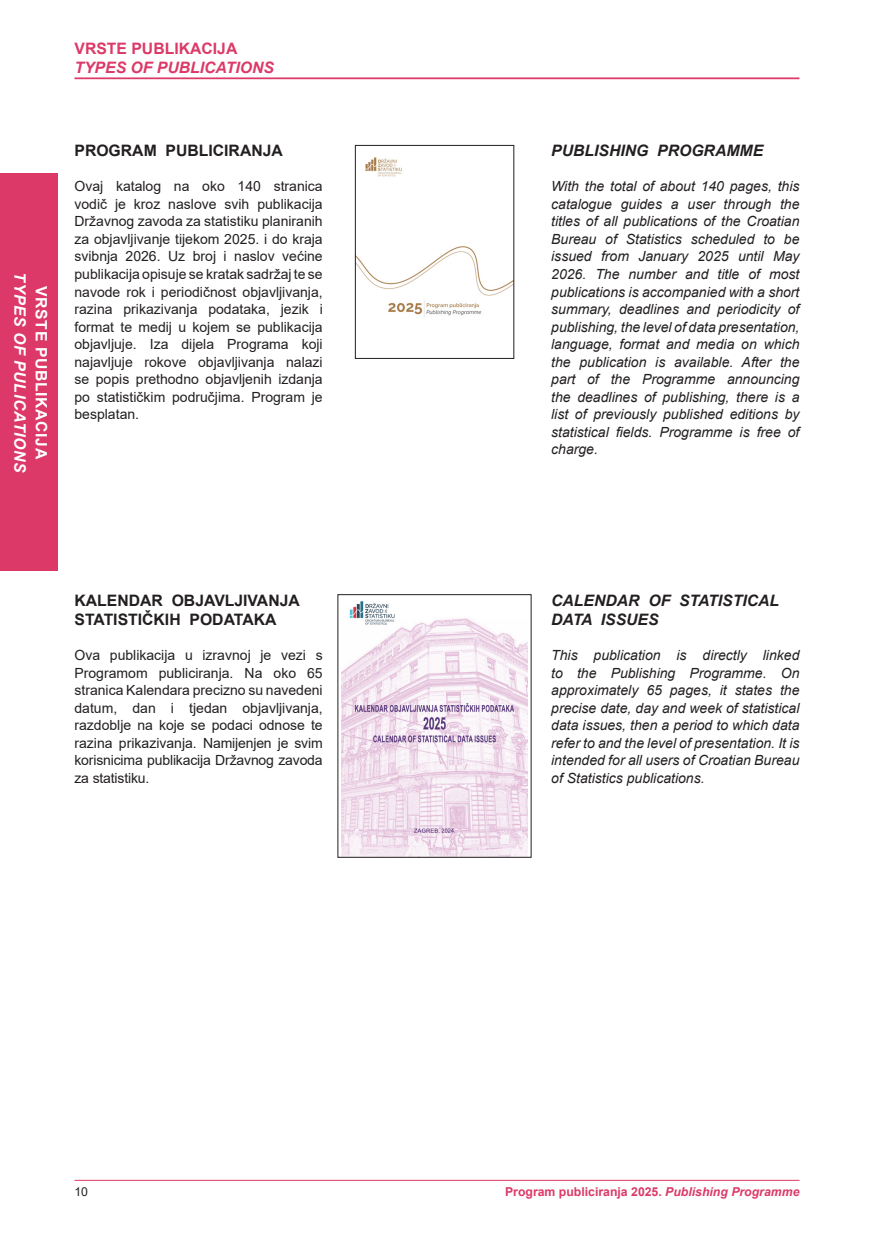
<style>
.page{position:relative;width:874px;height:1241px;background:#fff}
.page>*{position:absolute;margin:0;border:0;box-sizing:border-box;transform-origin:0 0}
.t1{font:700 15.75px/18.9px "Arial";color:#231f20}
.t2{font:italic 700 15.75px/18.9px "Arial";color:#231f20}
.t3{font:italic 700 15.75px "Arial";color:#dc3968}
.t4{font:italic 700 15.75px "Arial";letter-spacing:.035em;color:#fff}
.t5{font:700 15.75px "Arial";letter-spacing:.04em;color:#fff}
.t6{font:700 15.75px "Arial";color:#dc3968}
.t7{font:italic 14px/17.5px "Arial";color:#231f20;text-align:justify}
.t8{font:14px/17.5px "Arial";letter-spacing:-.005em;color:#231f20;text-align:justify}
.t9{font:700 12.25px "Arial";color:#dc3968}
.t10{font:12.25px "Arial";color:#231f20}
.s1{font-style:italic}
</style>
<div class="page">
<div style="left:0;top:174px;width:57px;height:396px;background:#dc3968"></div>
<hr style="left:74px;top:1179px;width:725px;height:1px;background:#dc3968">
<hr style="left:74px;top:77px;width:725px;height:2px;background:#dc3968">
<img style="left:341px;top:601px;width:186px;height:254px">
<img style="left:357px;top:157px;width:155px;height:160px">
<div style="left:355px;top:145px;width:159px;height:213px;border:1px solid #231f20"></div>
<p class="t6" style="left:74px;top:37px;width:164px">VRSTE PUBLIKACIJA</p>
<p class="t3" style="left:74px;top:57px;width:201px">TYPES OF PUBLICATIONS</p>
<p class="t4" style="left:30px;top:272px;width:201px;rotate:90deg">TYPES OF PULICATIONS</p>
<p class="t5" style="left:52px;top:286px;width:174px;rotate:90deg">VRSTE PUBLIKACIJA</p>
<p class="t1" style="left:74px;top:141px;width:210px">PROGRAM PUBLICIRANJA</p>
<p class="t8" style="left:74px;top:178px;width:250px">Ovaj katalog na oko 140 stranica vodič je kroz naslove svih publikacija Državnog zavoda za statistiku planiranih za objavljivanje tijekom 2025. i do kraja svibnja 2026. Uz broj i naslov većine publikacija opisuje se kratak sadržaj te se navode rok i periodičnost objavljivanja, razina prikazivanja podataka, jezik i format te medij u kojem se publikacija objavljuje. Iza dijela Programa koji najavljuje rokove objavljivanja nalazi se popis prethodno objavljenih izdanja po statističkim područjima. Program je besplatan.</p>
<p class="t1" style="left:74px;top:591px;width:227px">KALENDAR OBJAVLJIVANJA<br>STATISTIČKIH PODATAKA</p>
<p class="t8" style="left:74px;top:646px;width:250px">Ova publikacija u izravnoj je vezi s Programom publiciranja. Na oko 65 stranica Kalendara precizno su navedeni datum, dan i tjedan objavljivanja, razdoblje na koje se podaci odnose te razina prikazivanja. Namijenjen je svim korisnicima publikacija Državnog zavoda za statistiku.</p>
<p class="t2" style="left:551px;top:142px;width:213px">PUBLISHING PROGRAMME</p>
<p class="t7" style="left:551px;top:178px;width:250px">With the total of about 140 pages, this catalogue guides a user through the titles of all publications of the Croatian Bureau of Statistics scheduled to be issued from January 2025 until May 2026. The number and title of most publications is accompanied with a short summary, deadlines and periodicity of publishing, the level of data presentation, language, format and media on which the publication is available. After the part of the Programme announcing the deadlines of publishing, there is a list of previously published editions by statistical fields. Programme is free of charge.</p>
<p class="t2" style="left:551px;top:591px;width:229px">CALENDAR OF STATISTICAL<br>DATA ISSUES</p>
<p class="t7" style="left:551px;top:646px;width:250px">This publication is directly linked to the Publishing Programme. On approximately 65 pages, it states the precise date, day and week of statistical data issues, then a period to which data refer to and the level of presentation. It is intended for all users of Croatian Bureau of Statistics publications.</p>
<p class="t10" style="left:74px;top:1183px;width:15px">10</p>
<p class="t9" style="left:505px;top:1182px;width:296px">Program publiciranja 2025. <span class="s1">Publishing Programme</span></p>
</div>
